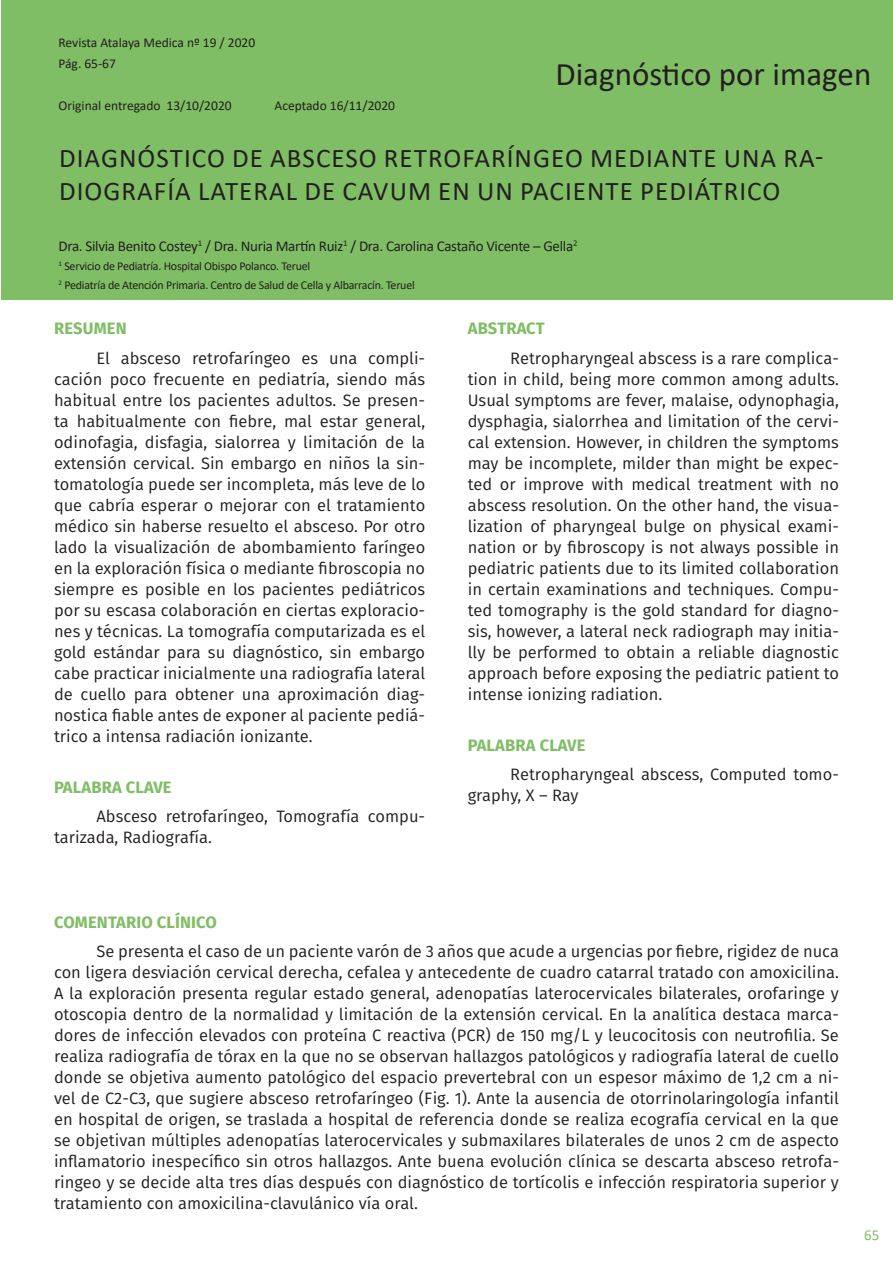
<style>
.page{position:relative;width:893px;height:1263px;background:#fff}
.page>*{position:absolute;margin:0;border:0;box-sizing:border-box;transform-origin:0 0}
.t1{font:33px "Calibri";color:#231f20}
.Encabezado_articulos{font:27px/32.4px "Calibri";letter-spacing:.04em;color:#231f20}
.Texto{font:16.5px/21px "Fira Sans";color:#231f20;text-align:justify}
.encabezado{font:700 16.5px "Fira Sans";letter-spacing:.01em;color:#80be65}
.Encabezado_articulos-2{font:15px "Calibri";letter-spacing:-.02em;color:#231f20}
.t2{font:15px "Calibri";color:#80be65}
.t3{font:13.5px "Calibri";color:#231f20}
.Encabezado_articulos-3{font:12px "Calibri";letter-spacing:-.02em;color:#231f20}
</style>
<div class="page">
<div style="left:2px;top:0;width:891px;height:300px;background:#80be65"></div>
<p class="t3" style="left:58px;top:33px;width:198px">Revista Atalaya Medica nº 19 / 2020</p>
<p class="t3" style="left:58px;top:54px;width:59px">Pág. 65-67</p>
<p class="t3" style="left:58px;top:96px;width:175px">Original entregado 13/10/2020</p>
<p class="t3" style="left:274px;top:96px;width:122px">Aceptado 16/11/2020</p>
<p class="t1" style="left:555px;top:51px;width:317px">Diagnóstico por imagen</p>
<p class="Encabezado_articulos" style="left:59px;top:141px;width:766px">DIAGNÓSTICO DE ABSCESO RETROFARÍNGEO MEDIANTE UNA RA-<br>DIOGRAFÍA LATERAL DE CAVUM EN UN PACIENTE PEDIÁTRICO</p>
<p class="Encabezado_articulos-2" style="left:58px;top:236px;width:520px">Dra. Silvia Benito Costey<sup>1</sup> / Dra. Nuria Martín Ruiz<sup>1</sup> / Dra. Carolina Castaño Vicente – Gella<sup>2</sup></p>
<p class="Encabezado_articulos-3" style="left:58px;top:258px;width:253px"><sup>1</sup> Servicio de Pediatría. Hospital Obispo Polanco. Teruel</p>
<p class="Encabezado_articulos-3" style="left:58px;top:276px;width:358px"><sup>2</sup> Pediatría de Atención Primaria. Centro de Salud de Cella y Albarracín. Teruel</p>
<p class="encabezado" style="left:54px;top:315px;width:74px">RESUMEN</p>
<p class="Texto" style="left:54px;top:347px;width:373px;text-indent:43px">El absceso retrofaríngeo es una compli&shy;cación poco frecuente en pediatría, siendo más habitual entre los pacientes adultos. Se presen&shy;ta habitualmente con fiebre, mal estar general, odinofagia, disfagia, sialorrea y limitación de la extensión cervical. Sin embargo en niños la sin&shy;tomatología puede ser incompleta, más leve de lo que cabría esperar o mejorar con el tratamiento médico sin haberse resuelto el absceso. Por otro lado la visualización de abombamiento faríngeo en la exploración física o mediante fibroscopia no siempre es posible en los pacientes pediátricos por su escasa colaboración en ciertas exploracio&shy;nes y técnicas. La tomografía computarizada es el gold estándar para su diagnóstico, sin embargo cabe practicar inicialmente una radiografía lateral de cuello para obtener una aproximación diag&shy;nostica fiable antes de exponer al paciente pediá&shy;trico a intensa radiación ionizante.</p>
<p class="encabezado" style="left:54px;top:773px;width:119px">PALABRA CLAVE</p>
<p class="Texto" style="left:54px;top:805px;width:373px;text-indent:43px">Absceso retrofaríngeo, Tomografía compu&shy;tarizada, Radiografía.</p>
<p class="encabezado" style="left:468px;top:315px;width:78px">ABSTRACT</p>
<p class="Texto" style="left:468px;top:347px;width:373px;text-indent:43px">Retropharyngeal abscess is a rare complica&shy;tion in child, being more common among adults.<br>Usual symptoms are fever, malaise, odynophagia, dysphagia, sialorrhea and limitation of the cervi&shy;cal extension. However, in children the symptoms may be incomplete, milder than might be expec&shy;ted or improve with medical treatment with no abscess resolution. On the other hand, the visua&shy;lization of pharyngeal bulge on physical exami&shy;nation or by fibroscopy is not always possible in pediatric patients due to its limited collaboration in certain examinations and techniques. Compu&shy;ted tomography is the gold standard for diagno&shy;sis, however, a lateral neck radiograph may initia&shy;lly be performed to obtain a reliable diagnostic approach before exposing the pediatric patient to intense ionizing radiation.</p>
<p class="encabezado" style="left:468px;top:731px;width:119px">PALABRA CLAVE</p>
<p class="Texto" style="left:468px;top:763px;width:373px;text-indent:43px">Retropharyngeal abscess, Computed tomo&shy;graphy, X – Ray</p>
<p class="encabezado" style="left:54px;top:908px;width:164px">COMENTARIO CLÍNICO</p>
<p class="Texto" style="left:54px;top:940px;width:787px;text-indent:43px">Se presenta el caso de un paciente varón de 3 años que acude a urgencias por fiebre, rigidez de nuca con ligera desviación cervical derecha, cefalea y antecedente de cuadro catarral tratado con amoxicilina.<br>A la exploración presenta regular estado general, adenopatías laterocervicales bilaterales, orofaringe y otoscopia dentro de la normalidad y limitación de la extensión cervical. En la analítica destaca marca&shy;dores de infección elevados con proteína C reactiva (PCR) de 150 mg/L y leucocitosis con neutrofilia. Se realiza radiografía de tórax en la que no se observan hallazgos patológicos y radiografía lateral de cuello donde se objetiva aumento patológico del espacio prevertebral con un espesor máximo de 1,2 cm a ni&shy;vel de C2-C3, que sugiere absceso retrofaríngeo (Fig. 1). Ante la ausencia de otorrinolaringología infantil en hospital de origen, se traslada a hospital de referencia donde se realiza ecografía cervical en la que se objetivan múltiples adenopatías laterocervicales y submaxilares bilaterales de unos 2 cm de aspecto inflamatorio inespecífico sin otros hallazgos. Ante buena evolución clínica se descarta absceso retrofa&shy;ringeo y se decide alta tres días después con diagnóstico de tortícolis e infección respiratoria superior y tratamiento con amoxicilina-clavulánico vía oral.</p>
<p class="t2" style="left:864px;top:1224px;width:17px">65</p>
</div>
